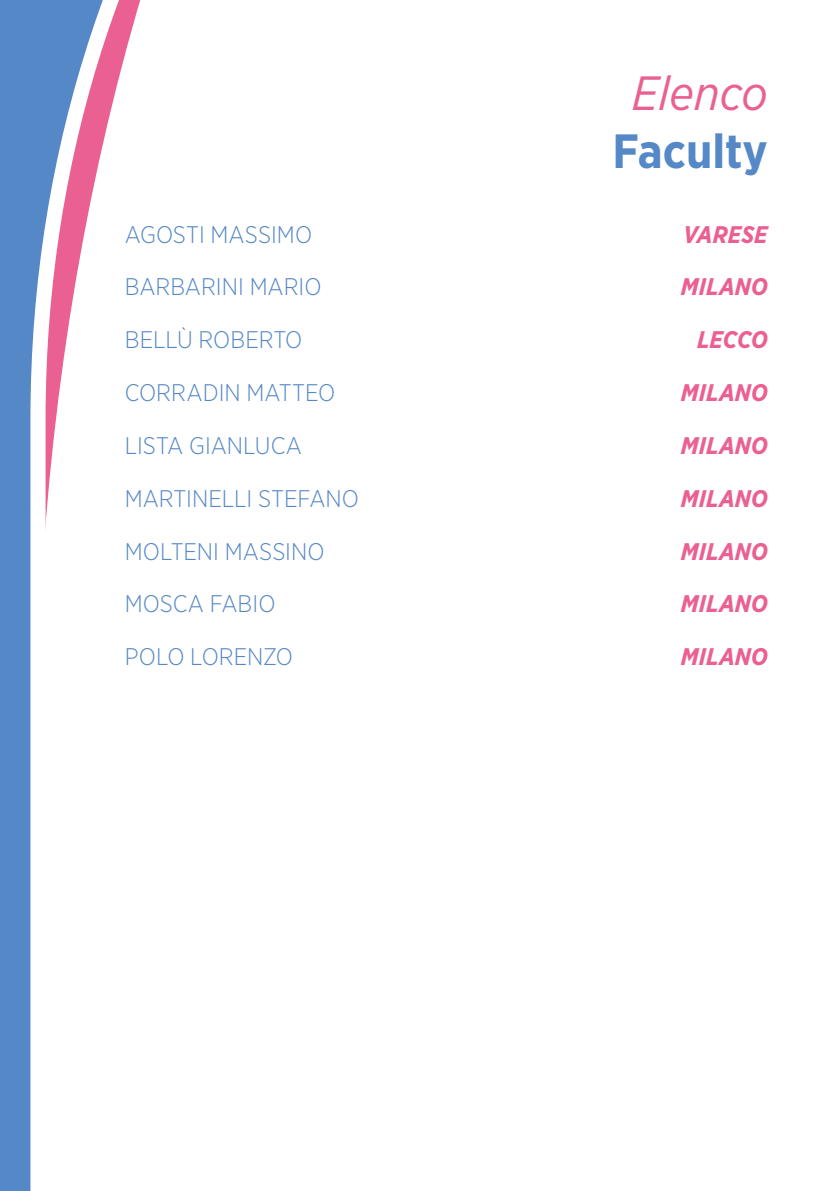
<style>
.page{position:relative;width:840px;height:1191px;background:#fff}
.page>*{position:absolute;margin:0;border:0;box-sizing:border-box;transform-origin:0 0}
.t1{font:700 48px "Gotham Narrow";color:#5588c6}
.t2{font:italic 48px "Gotham Narrow";color:#ea6092}
.t3{font:300 24px "Gotham Narrow";color:#5588c6}
.t4{font:italic 700 24px "Gotham Narrow";color:#ea6092}
</style>
<div class="page">
<div style="left:0;top:0;width:839px;height:1191px;background:#5588c6"></div>
<div style="left:36px;top:0;width:803px;height:1191px;background:#fff"></div>
<h1 class="t2" style="left:631px;top:64px;width:138px">Elenco</h1>
<h1 class="t1" style="left:612px;top:120px;width:157px">Faculty</h1>
<p class="t3" style="left:125px;top:219px;width:189px">AGOSTI MASSIMO</p>
<p class="t4" style="left:683px;top:219px;width:86px">VARESE</p>
<p class="t3" style="left:125px;top:272px;width:198px">BARBARINI MARIO</p>
<p class="t4" style="left:680px;top:271px;width:88px">MILANO</p>
<p class="t3" style="left:125px;top:325px;width:179px">BELLÙ ROBERTO</p>
<p class="t4" style="left:696px;top:324px;width:72px">LECCO</p>
<p class="t3" style="left:125px;top:378px;width:212px">CORRADIN MATTEO</p>
<p class="t4" style="left:680px;top:377px;width:88px">MILANO</p>
<p class="t3" style="left:125px;top:431px;width:178px">LISTA GIANLUCA</p>
<p class="t4" style="left:680px;top:430px;width:88px">MILANO</p>
<p class="t3" style="left:125px;top:483px;width:235px">MARTINELLI STEFANO</p>
<p class="t4" style="left:680px;top:483px;width:88px">MILANO</p>
<p class="t3" style="left:125px;top:536px;width:201px">MOLTENI MASSINO</p>
<p class="t4" style="left:680px;top:535px;width:88px">MILANO</p>
<p class="t3" style="left:125px;top:589px;width:152px">MOSCA FABIO</p>
<p class="t4" style="left:680px;top:588px;width:88px">MILANO</p>
<p class="t3" style="left:125px;top:642px;width:170px">POLO LORENZO</p>
<p class="t4" style="left:680px;top:641px;width:88px">MILANO</p>
</div>
